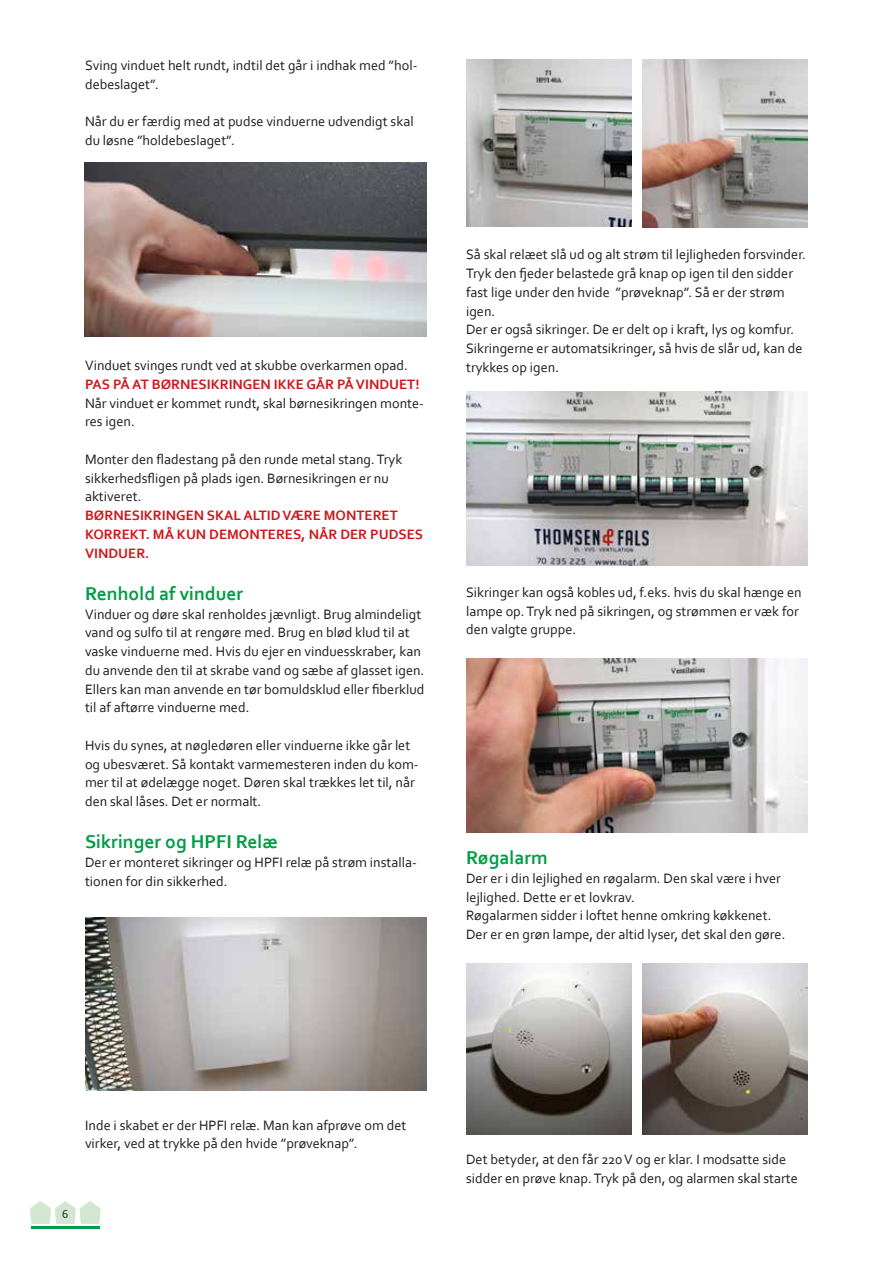
<style>
.page{position:relative;width:893px;height:1263px;background:#fff}
.page>*{position:absolute;margin:0;border:0;box-sizing:border-box;transform-origin:0 0}
.t1{font:700 19.5px "Corbel";color:#009e45}
.t2{font:14.25px/18.8px "Corbel";color:#1d1d1b}
.t3{font:700 14.25px/18.8px "Corbel";color:#cd171a}
.t4{font:12px "Corbel";color:#1d1d1b}
</style>
<div class="page">
<hr style="left:31px;top:1226px;width:69px;height:3px;background:#009e45">
<svg style="left:30px;top:1201px;width:71px;height:23px"></svg>
<img style="left:85px;top:162px;width:342px;height:174px">
<img style="left:85px;top:917px;width:342px;height:174px">
<img style="left:466px;top:60px;width:166px;height:167px">
<img style="left:642px;top:60px;width:166px;height:168px">
<img style="left:466px;top:392px;width:342px;height:174px">
<img style="left:466px;top:658px;width:342px;height:174px">
<img style="left:466px;top:964px;width:166px;height:170px">
<img style="left:642px;top:964px;width:166px;height:170px">
<p class="t2" style="left:85px;top:56px;width:334px">Sving vinduet helt rundt, indtil det går i indhak med ”hol&shy;debeslaget”.</p>
<p class="t2" style="left:85px;top:112px;width:330px">Når du er færdig med at pudse vinduerne udvendigt skal du løsne ”holdebeslaget”.</p>
<p class="t2" style="left:85px;top:356px;width:324px">Vinduet svinges rundt ved at skubbe overkarmen opad.</p>
<p class="t3" style="left:85px;top:374px;width:336px">PAS PÅ AT BØRNESIKRINGEN IKKE GÅR PÅ VINDUET!</p>
<p class="t2" style="left:85px;top:393px;width:340px">Når vinduet er kommet rundt, skal børnesikringen monte&shy;res igen.</p>
<p class="t2" style="left:85px;top:449px;width:319px">Monter den fladestang på den runde metal stang. Tryk sikkerhedsfligen på plads igen. Børnesikringen er nu aktiveret.</p>
<p class="t3" style="left:85px;top:506px;width:339px">BØRNESIKRINGEN SKAL ALTID VÆRE MONTERET<br>KORREKT. MÅ KUN DEMONTERES, NÅR DER PUDSES<br>VINDUER.</p>
<h1 class="t1" style="left:85px;top:581px;width:160px">Renhold af vinduer</h1>
<p class="t2" style="left:85px;top:604px;width:341px">Vinduer og døre skal renholdes jævnligt. Brug almindeligt vand og sulfo til at rengøre med. Brug en blød klud til at vaske vinduerne med. Hvis du ejer en vinduesskraber, kan du anvende den til at skrabe vand og sæbe af glasset igen.<br>Ellers kan man anvende en tør bomuldsklud eller fiberklud til af aftørre vinduerne med.</p>
<p class="t2" style="left:85px;top:735px;width:335px">Hvis du synes, at nøgledøren eller vinduerne ikke går let og ubesværet. Så kontakt varmemesteren inden du kom&shy;mer til at ødelægge noget. Døren skal trækkes let til, når den skal låses. Det er normalt.</p>
<h1 class="t1" style="left:85px;top:830px;width:194px">Sikringer og HPFI Relæ</h1>
<p class="t2" style="left:85px;top:852px;width:333px">Der er monteret sikringer og HPFI relæ på strøm installa&shy;tionen for din sikkerhed.</p>
<p class="t2" style="left:466px;top:245px;width:342px">Så skal relæet slå ud og alt strøm til lejligheden forsvinder.<br>Tryk den fjeder belastede grå knap op igen til den sidder fast lige under den hvide ”prøveknap”. Så er der strøm igen.<br>Der er også sikringer. De er delt op i kraft, lys og komfur.<br>Sikringerne er automatsikringer, så hvis de slår ud, kan de trykkes op igen.</p>
<p class="t2" style="left:466px;top:582px;width:337px">Sikringer kan også kobles ud, f.eks. hvis du skal hænge en lampe op. Tryk ned på sikringen, og strømmen er væk for den valgte gruppe.</p>
<h1 class="t1" style="left:466px;top:845px;width:83px">Røgalarm</h1>
<p class="t2" style="left:466px;top:868px;width:321px">Der er i din lejlighed en røgalarm. Den skal være i hver lejlighed. Dette er et lovkrav.<br>Røgalarmen sidder i loftet henne omkring køkkenet.<br>Der er en grøn lampe, der altid lyser, det skal den gøre.</p>
<p class="t2" style="left:85px;top:1115px;width:323px">Inde i skabet er der HPFI relæ. Man kan afprøve om det virker, ved at trykke på den hvide ”prøveknap”.</p>
<p class="t4" style="left:62px;top:1207px;width:8px">6</p>
<p class="t2" style="left:466px;top:1150px;width:333px">Det betyder, at den får 220 V og er klar. I modsatte side sidder en prøve knap. Tryk på den, og alarmen skal starte</p>
</div>
